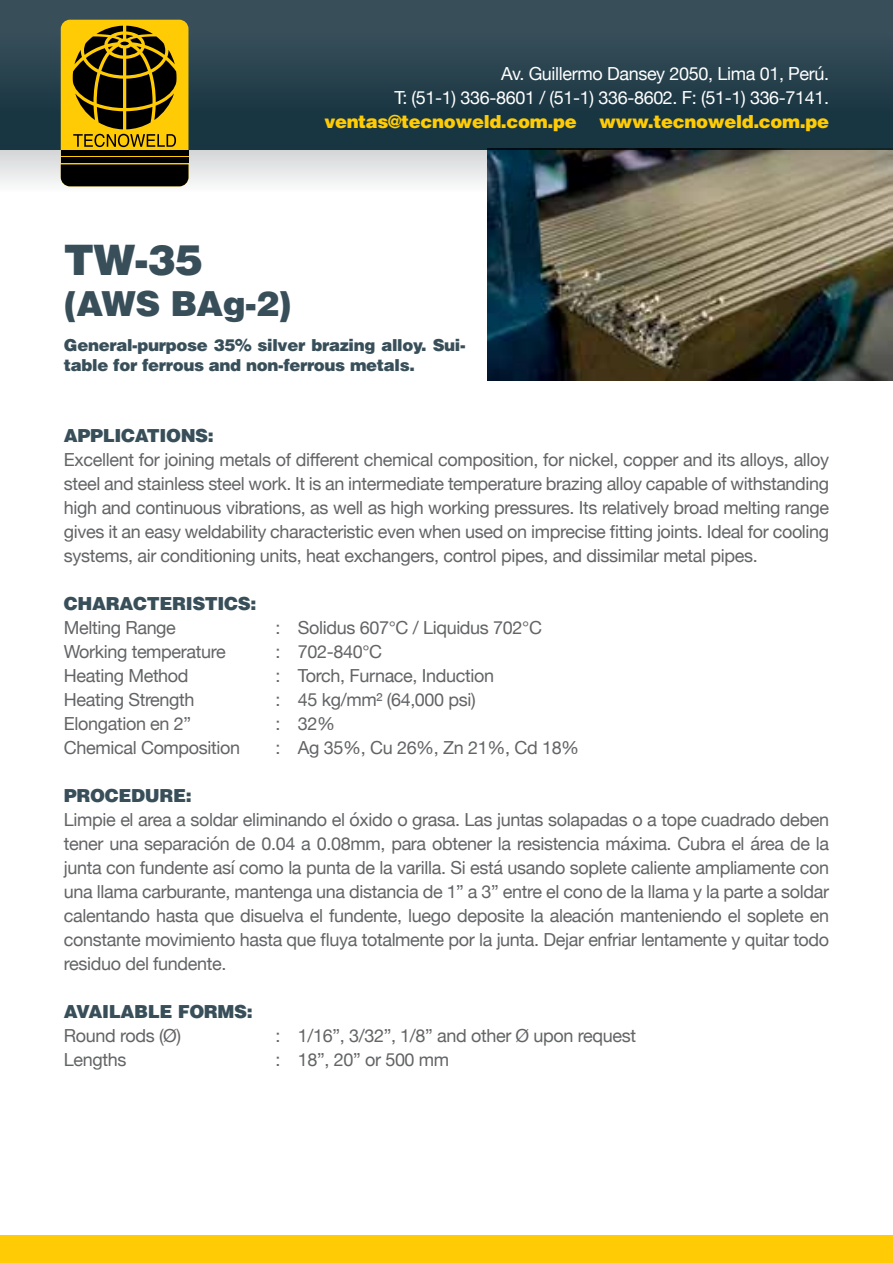
<style>
.page{position:relative;width:893px;height:1263px;background:#fff}
.page>*{position:absolute;margin:0;border:0;box-sizing:border-box;transform-origin:0 0}
.t1{font:900 42px "Helvetica";color:#384f5a}
.t2{font:900 34.5px "Helvetica";letter-spacing:-.02em;color:#384f5a}
.t3{font:18px/24px "Helvetica Neue";letter-spacing:-.02em;color:#636466;text-align:justify}
.t4{font:18px/24px "Helvetica Neue";letter-spacing:-.02em;color:#fff;text-align:right}
.t5{font:900 18px "Helvetica";letter-spacing:-.02em;color:#384f5a}
.t6{font:900 18px "Helvetica";letter-spacing:-.02em;color:#ffcb05}
.t7{font:900 16.5px/19.8px "Helvetica";letter-spacing:-.02em;color:#384f5a}
</style>
<div class="page">
<div style="left:0;top:150px;width:893px;height:75px;background:linear-gradient(to bottom,#d9dadb,#fff)"></div>
<div style="left:0;top:0;width:893px;height:150px;background:linear-gradient(to bottom,#3e545f,#12313c)"></div>
<div style="left:61px;top:20px;width:127px;height:166px;background:#ffcb05;border-radius:9px"></div>
<svg style="left:73px;top:26px;width:104px;height:121px"></svg>
<div style="left:61px;top:164px;width:127px;height:22px;background:#000"></div>
<div style="left:61px;top:157px;width:127px;height:6px;background:#000"></div>
<div style="left:61px;top:150px;width:127px;height:6px;background:#000"></div>
<div style="left:0;top:1235px;width:893px;height:28px;background:#ffcb05"></div>
<img style="left:487px;top:149px;width:406px;height:232px">
<p class="t4" style="left:394px;top:62px;width:436px">Av. Guillermo Dansey 2050, Lima 01, Perú.<br>T: (51-1) 336-8601 / (51-1) 336-8602. F: (51-1) 336-7141.</p>
<p class="t6" style="left:324px;top:110px;width:506px">ventas@tecnoweld.com.pe www.tecnoweld.com.pe</p>
<h1 class="t1" style="left:64px;top:232px;width:140px">TW-35</h1>
<h2 class="t2" style="left:64px;top:281px;width:229px">(AWS BAg-2)</h2>
<p class="t7" style="left:64px;top:334px;width:403px">General-purpose 35% silver brazing alloy. Sui&shy;table for ferrous and non-ferrous metals.</p>
<p class="t5" style="left:64px;top:424px;width:152px">APPLICATIONS:</p>
<p class="t3" style="left:64px;top:449px;width:767px">Excellent for joining metals of different chemical composition, for nickel, copper and its alloys, alloy steel and stainless steel work. It is an intermediate temperature brazing alloy capable of withstanding high and continuous vibrations, as well as high working pressures. Its relatively broad melting range gives it an easy weldability characteristic even when used on imprecise fitting joints. Ideal for cooling systems, air conditioning units, heat exchangers, control pipes, and dissimilar metal pipes.</p>
<p class="t5" style="left:64px;top:592px;width:194px">CHARACTERISTICS:</p>
<p class="t3" style="left:64px;top:617px;width:114px">Melting Range</p>
<p class="t3" style="left:275px;top:617px;width:268px">: Solidus 607°C / Liquidus 702°C</p>
<p class="t3" style="left:64px;top:641px;width:163px">Working temperature</p>
<p class="t3" style="left:275px;top:641px;width:108px">: 702-840°C</p>
<p class="t3" style="left:64px;top:665px;width:126px">Heating Method</p>
<p class="t3" style="left:275px;top:665px;width:220px">: Torch, Furnace, Induction</p>
<p class="t3" style="left:64px;top:689px;width:132px">Heating Strength</p>
<p class="t3" style="left:275px;top:689px;width:202px">: 45 kg/mm² (64,000 psi)</p>
<p class="t3" style="left:64px;top:713px;width:129px">Elongation en 2”</p>
<p class="t3" style="left:275px;top:713px;width:61px">: 32%</p>
<p class="t3" style="left:64px;top:737px;width:178px">Chemical Composition</p>
<p class="t3" style="left:275px;top:737px;width:305px">: Ag 35%, Cu 26%, Zn 21%, Cd 18%</p>
<p class="t5" style="left:64px;top:784px;width:129px">PROCEDURE:</p>
<p class="t3" style="left:64px;top:809px;width:767px">Limpie el area a soldar eliminando el óxido o grasa. Las juntas solapadas o a tope cuadrado deben tener una separación de 0.04 a 0.08mm, para obtener la resistencia máxima. Cubra el área de la junta con fundente así como la punta de la varilla. Si está usando soplete caliente ampliamente con una llama carburante, mantenga una distancia de 1” a 3” entre el cono de la llama y la parte a soldar calentando hasta que disuelva el fundente, luego deposite la aleación manteniendo el soplete en constante movimiento hasta que fluya totalmente por la junta. Dejar enfriar lentamente y quitar todo residuo del fundente.</p>
<p class="t5" style="left:64px;top:1000px;width:190px">AVAILABLE FORMS:</p>
<p class="t3" style="left:64px;top:1025px;width:119px">Round rods (Ø)</p>
<p class="t3" style="left:275px;top:1025px;width:362px">: 1/16”, 3/32”, 1/8” and other Ø upon request</p>
<p class="t3" style="left:64px;top:1049px;width:64px">Lengths</p>
<p class="t3" style="left:275px;top:1049px;width:175px">: 18”, 20” or 500 mm</p>
</div>
